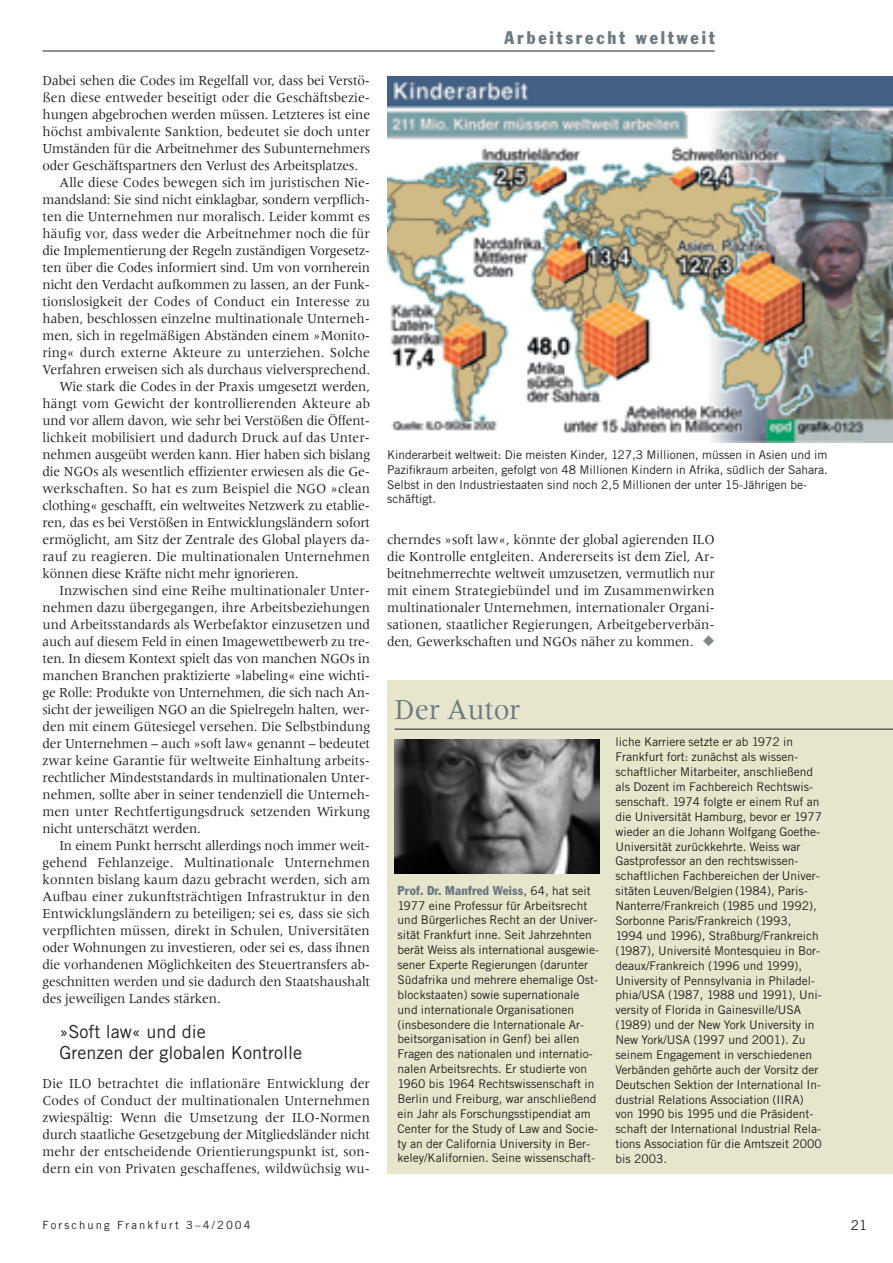
<style>
.page{position:relative;width:893px;height:1263px;background:#fff}
.page>*{position:absolute;margin:0;border:0;box-sizing:border-box;transform-origin:0 0}
.t1{font:30px "Meridien";letter-spacing:-.01em;color:#6b7a83;scale:.95 1}
.t2{font:18px/21px "Trade Gothic";color:#231f20}
.t3{font:condensed 18px "Franklin Gothic";letter-spacing:.16em;color:#6b7a83}
.t4{font:14.25px/17px "Meridien";letter-spacing:-.01em;color:#231f20;text-align:justify;scale:.95 1}
.t5{font:13.5px "Trade Gothic";color:#231f20}
.t6{font:condensed 12.75px "Franklin Gothic";letter-spacing:.02em;color:#6b7a83}
.t7{font:12px/14.9px "Trade Gothic";color:#231f20}
.t8{font:11.25px "Trade Gothic";letter-spacing:.185em;color:#231f20}
.s1{color:#81898e}
.s2{font-family:"Trade Gothic";font-stretch:normal;font-size:12px;color:#231f20}
</style>
<div class="page">
<hr style="left:43px;top:51px;width:671px;height:1px;background:#231f20">
<div style="left:387px;top:680px;width:505px;height:494px;background:#e7e5cb"></div>
<hr style="left:394px;top:729px;width:498px;height:1px;background:#231f20">
<img style="left:387px;top:77px;width:505px;height:365px">
<img style="left:394px;top:740px;width:206px;height:133px">
<p class="t4" style="left:43px;top:73px;width:346px">Dabei sehen die Codes im Regelfall vor, dass bei Verstö-</p>
<p class="t4" style="left:43px;top:90px;width:346px">ßen diese entweder beseitigt oder die Geschäftsbezie-</p>
<p class="t4" style="left:43px;top:107px;width:346px">hungen abgebrochen werden müssen. Letzteres ist eine</p>
<p class="t4" style="left:43px;top:124px;width:346px">höchst ambivalente Sanktion, bedeutet sie doch unter</p>
<p class="t4" style="left:43px;top:141px;width:346px">Umständen für die Arbeitnehmer des Subunternehmers</p>
<p class="t4" style="left:43px;top:158px;width:334px">oder Geschäftspartners den Verlust des Arbeitsplatzes.</p>
<p class="t4" style="left:60px;top:175px;width:328px">Alle diese Codes bewegen sich im juristischen Nie-</p>
<p class="t4" style="left:43px;top:192px;width:346px">mandsland: Sie sind nicht einklagbar, sondern verpflich-</p>
<p class="t4" style="left:43px;top:209px;width:346px">ten die Unternehmen nur moralisch. Leider kommt es</p>
<p class="t4" style="left:43px;top:226px;width:346px">häufig vor, dass weder die Arbeitnehmer noch die für</p>
<p class="t4" style="left:43px;top:243px;width:346px">die Implementierung der Regeln zuständigen Vorgesetz-</p>
<p class="t4" style="left:43px;top:260px;width:346px">ten über die Codes informiert sind. Um von vornherein</p>
<p class="t4" style="left:43px;top:277px;width:346px">nicht den Verdacht aufkommen zu lassen, an der Funk-</p>
<p class="t4" style="left:43px;top:294px;width:346px">tionslosigkeit der Codes of Conduct ein Interesse zu</p>
<p class="t4" style="left:43px;top:311px;width:346px">haben, beschlossen einzelne multinationale Unterneh-</p>
<p class="t4" style="left:43px;top:328px;width:346px">men, sich in regelmäßigen Abständen einem »Monito-</p>
<p class="t4" style="left:43px;top:345px;width:346px">ring« durch externe Akteure zu unterziehen. Solche</p>
<p class="t4" style="left:43px;top:362px;width:346px">Verfahren erweisen sich als durchaus vielversprechend.</p>
<p class="t4" style="left:60px;top:379px;width:328px">Wie stark die Codes in der Praxis umgesetzt werden,</p>
<p class="t4" style="left:43px;top:396px;width:346px">hängt vom Gewicht der kontrollierenden Akteure ab</p>
<p class="t4" style="left:43px;top:413px;width:346px">und vor allem davon, wie sehr bei Verstößen die Öffent-</p>
<p class="t4" style="left:43px;top:430px;width:346px">lichkeit mobilisiert und dadurch Druck auf das Unter-</p>
<p class="t4" style="left:43px;top:447px;width:346px">nehmen ausgeübt werden kann. Hier haben sich bislang</p>
<p class="t4" style="left:43px;top:464px;width:346px">die NGOs als wesentlich effizienter erwiesen als die Ge-</p>
<p class="t4" style="left:43px;top:481px;width:346px">werkschaften. So hat es zum Beispiel die NGO »clean</p>
<p class="t4" style="left:43px;top:498px;width:346px">clothing« geschafft, ein weltweites Netzwerk zu etablie-</p>
<p class="t4" style="left:43px;top:515px;width:346px">ren, das es bei Verstößen in Entwicklungsländern sofort</p>
<p class="t4" style="left:43px;top:532px;width:346px">ermöglicht, am Sitz der Zentrale des Global players da-</p>
<p class="t4" style="left:43px;top:549px;width:346px">rauf zu reagieren. Die multinationalen Unternehmen</p>
<p class="t4" style="left:43px;top:566px;width:271px">können diese Kräfte nicht mehr ignorieren.</p>
<p class="t4" style="left:60px;top:583px;width:328px">Inzwischen sind eine Reihe multinationaler Unter-</p>
<p class="t4" style="left:43px;top:600px;width:346px">nehmen dazu übergegangen, ihre Arbeitsbeziehungen</p>
<p class="t4" style="left:43px;top:617px;width:346px">und Arbeitsstandards als Werbefaktor einzusetzen und</p>
<p class="t4" style="left:43px;top:634px;width:346px">auch auf diesem Feld in einen Imagewettbewerb zu tre-</p>
<p class="t4" style="left:43px;top:651px;width:346px">ten. In diesem Kontext spielt das von manchen NGOs in</p>
<p class="t4" style="left:43px;top:668px;width:346px">manchen Branchen praktizierte »labeling« eine wichti-</p>
<p class="t4" style="left:43px;top:685px;width:346px">ge Rolle: Produkte von Unternehmen, die sich nach An-</p>
<p class="t4" style="left:43px;top:702px;width:346px">sicht der jeweiligen NGO an die Spielregeln halten, wer-</p>
<p class="t4" style="left:43px;top:719px;width:346px">den mit einem Gütesiegel versehen. Die Selbstbindung</p>
<p class="t4" style="left:43px;top:736px;width:346px">der Unternehmen – auch »soft law« genannt – bedeutet</p>
<p class="t4" style="left:43px;top:753px;width:346px">zwar keine Garantie für weltweite Einhaltung arbeits-</p>
<p class="t4" style="left:43px;top:770px;width:346px">rechtlicher Mindeststandards in multinationalen Unter-</p>
<p class="t4" style="left:43px;top:787px;width:346px">nehmen, sollte aber in seiner tendenziell die Unterneh-</p>
<p class="t4" style="left:43px;top:804px;width:346px">men unter Rechtfertigungsdruck setzenden Wirkung</p>
<p class="t4" style="left:43px;top:821px;width:168px">nicht unterschätzt werden.</p>
<p class="t4" style="left:60px;top:838px;width:328px">In einem Punkt herrscht allerdings noch immer weit-</p>
<p class="t4" style="left:43px;top:855px;width:346px">gehend Fehlanzeige. Multinationale Unternehmen</p>
<p class="t4" style="left:43px;top:872px;width:346px">konnten bislang kaum dazu gebracht werden, sich am</p>
<p class="t4" style="left:43px;top:889px;width:346px">Aufbau einer zukunftsträchtigen Infrastruktur in den</p>
<p class="t4" style="left:43px;top:906px;width:346px">Entwicklungsländern zu beteiligen; sei es, dass sie sich</p>
<p class="t4" style="left:43px;top:923px;width:346px">verpflichten müssen, direkt in Schulen, Universitäten</p>
<p class="t4" style="left:43px;top:940px;width:346px">oder Wohnungen zu investieren, oder sei es, dass ihnen</p>
<p class="t4" style="left:43px;top:957px;width:346px">die vorhandenen Möglichkeiten des Steuertransfers ab-</p>
<p class="t4" style="left:43px;top:974px;width:346px">geschnitten werden und sie dadurch den Staatshaushalt</p>
<p class="t4" style="left:43px;top:991px;width:189px">des jeweiligen Landes stärken.</p>
<p class="t2" style="left:59px;top:1022px;width:244px">»Soft law« und die<br>Grenzen der globalen Kontrolle</p>
<p class="t4" style="left:43px;top:1077px;width:346px">Die ILO betrachtet die inflationäre Entwicklung der Codes of Conduct der multinationalen Unternehmen zwiespältig: Wenn die Umsetzung der ILO-Normen durch staatliche Gesetzgebung der Mitgliedsländer nicht mehr der entscheidende Orientierungspunkt ist, son&shy;dern ein von Privaten geschaffenes, wildwüchsig wu-</p>
<p class="t3" style="left:504px;top:31px;width:211px">Arbeitsrecht weltweit</p>
<p class="t7" style="left:387px;top:448px;width:442px">Kinderarbeit weltweit: Die meisten Kinder, 127,3 Millionen, müssen in Asien und im Pazifikraum arbeiten, gefolgt von 48 Millionen Kindern in Afrika, südlich der Sahara.<br>Selbst in den Industriestaaten sind noch 2,5 Millionen der unter 15-Jährigen be&shy;schäftigt.</p>
<p class="t4" style="left:387px;top:532px;width:346px">cherndes »soft law«, könnte der global agierenden ILO die Kontrolle entgleiten. Andererseits ist dem Ziel, Ar&shy;beitnehmerrechte weltweit umzusetzen, vermutlich nur mit einem Strategiebündel und im Zusammenwirken multinationaler Unternehmen, internationaler Organi&shy;sationen, staatlicher Regierungen, Arbeitgeberverbän&shy;den, Gewerkschaften und NGOs näher zu kommen. <span class="s1">◆</span></p>
<h1 class="t1" style="left:394px;top:698px;width:134px">Der Autor</h1>
<p class="t6" style="left:397px;top:886px;width:195px">Prof. Dr. Manfred Weiss<span class="s2">, 64, hat seit</span></p>
<p class="t7" style="left:397px;top:899px;width:203px">1977 eine Professur für Arbeitsrecht und Bürgerliches Recht an der Univer&shy;sität Frankfurt inne. Seit Jahrzehnten berät Weiss als international ausgewie&shy;sener Experte Regierungen (darunter Südafrika und mehrere ehemalige Ost&shy;blockstaaten) sowie supernationale und internationale Organisationen (insbesondere die Internationale Ar&shy;beitsorganisation in Genf) bei allen Fragen des nationalen und internatio&shy;nalen Arbeitsrechts. Er studierte von 1960 bis 1964 Rechtswissenschaft in Berlin und Freiburg, war anschließend ein Jahr als Forschungsstipendiat am Center for the Study of Law and Socie&shy;ty an der California University in Ber&shy;keley/Kalifornien. Seine wissenschaft-</p>
<p class="t7" style="left:615px;top:736px;width:208px">liche Karriere setzte er ab 1972 in Frankfurt fort: zunächst als wissen&shy;schaftlicher Mitarbeiter, anschließend als Dozent im Fachbereich Rechtswis&shy;senschaft. 1974 folgte er einem Ruf an die Universität Hamburg, bevor er 1977 wieder an die Johann Wolfgang Goethe-Universität zurückkehrte. Weiss war Gastprofessor an den rechtswissen&shy;schaftlichen Fachbereichen der Univer&shy;sitäten Leuven/Belgien (1984), Paris-Nanterre/Frankreich (1985 und 1992), Sorbonne Paris/Frankreich (1993, 1994 und 1996), Straßburg/Frankreich (1987), Université Montesquieu in Bor&shy;deaux/Frankreich (1996 und 1999), University of Pennsylvania in Philadel&shy;phia/USA (1987, 1988 und 1991), Uni&shy;versity of Florida in Gainesville/USA (1989) und der New York University in New York/USA (1997 und 2001). Zu seinem Engagement in verschiedenen Verbänden gehörte auch der Vorsitz der Deutschen Sektion der International In&shy;dustrial Relations Association (IIRA) von 1990 bis 1995 und die Präsident&shy;schaft der International Industrial Rela&shy;tions Association für die Amtszeit 2000 bis 2003.</p>
<p class="t8" style="left:43px;top:1221px;width:210px">Forschung Frankfurt 3–4/2004</p>
<p class="t5" style="left:850px;top:1220px;width:18px">21</p>
</div>
